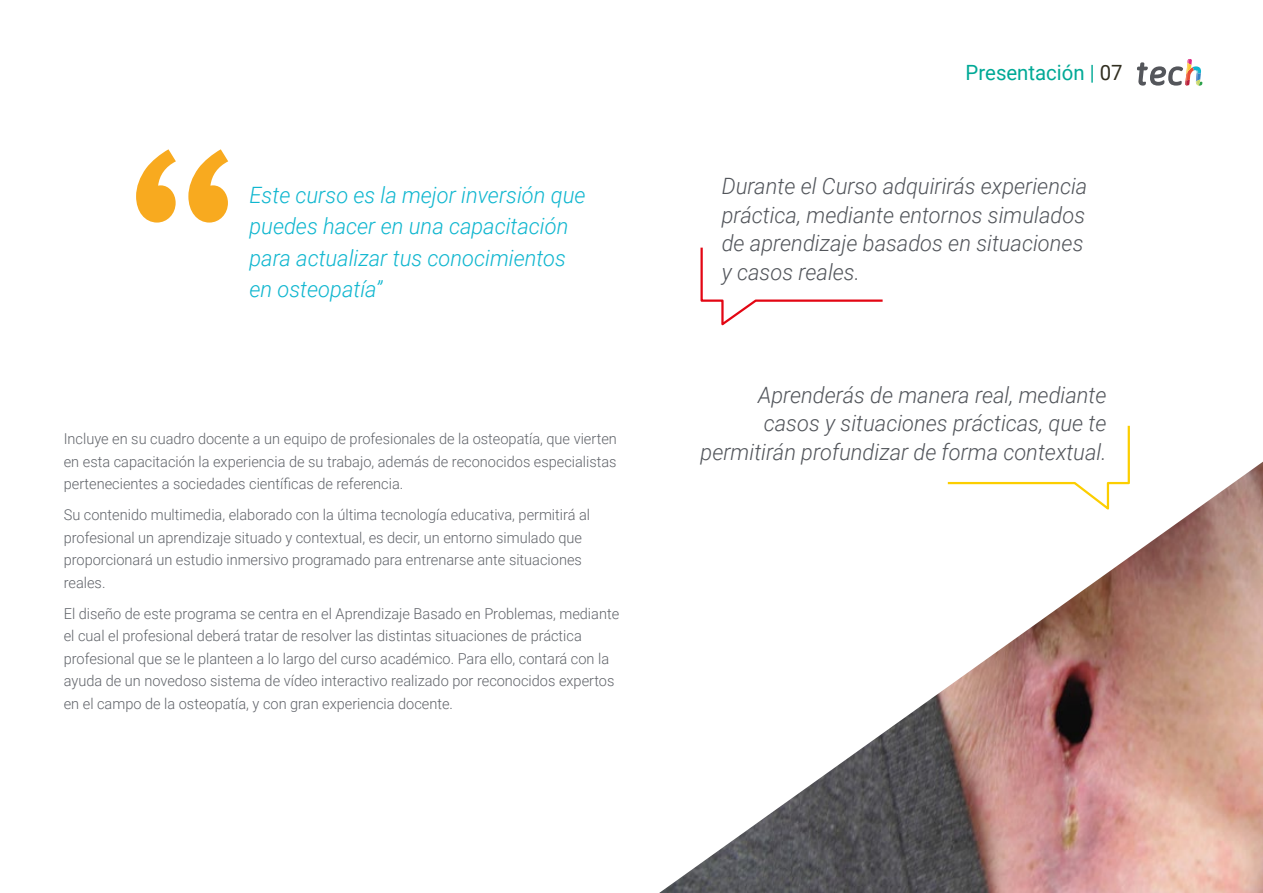
<style>
.page{position:relative;width:1263px;height:893px;background:#fff}
.page>*{position:absolute;margin:0;border:0;box-sizing:border-box;transform-origin:0 0}
.t1{font:italic 300 22.5px/28.5px "Roboto";color:#52555b;text-align:right}
.t2{font:italic 300 22.5px/31.5px "Roboto";color:#0fb6cf}
.t3{font:21px "Roboto";color:#00a996}
.t4{font:300 15px/22.5px "Roboto";color:#61646a}
.s1{color:#312e20}
</style>
<div class="page">
<svg style="left:136px;top:149px;width:92px;height:74px"></svg>
<img style="left:659px;top:462px;width:604px;height:431px">
<svg style="left:1137px;top:59px;width:65px;height:27px"></svg>
<svg style="left:945px;top:425px;width:186px;height:88px"></svg>
<svg style="left:700px;top:247px;width:183px;height:79px"></svg>
<h1 class="t2" style="left:249px;top:178px;width:337px">Este curso es la mejor inversión que puedes hacer en una capacitación para actualizar tus conocimientos en osteopatía”</h1>
<p class="t4" style="left:64px;top:427px;width:555px;text-align:justify">Incluye en su cuadro docente a un equipo de profesionales de la osteopatía, que vierten en esta capacitación la experiencia de su trabajo, además de reconocidos especialistas pertenecientes a sociedades científicas de referencia.</p>
<p class="t4" style="left:64px;top:503px;width:528px">Su contenido multimedia, elaborado con la última tecnología educativa, permitirá al profesional un aprendizaje situado y contextual, es decir, un entorno simulado que proporcionará un estudio inmersivo programado para entrenarse ante situaciones reales.</p>
<p class="t4" style="left:64px;top:602px;width:557px">El diseño de este programa se centra en el Aprendizaje Basado en Problemas, mediante el cual el profesional deberá tratar de resolver las distintas situaciones de práctica profesional que se le planteen a lo largo del curso académico. Para ello, contará con la ayuda de un novedoso sistema de vídeo interactivo realizado por reconocidos expertos en el campo de la osteopatía, y con gran experiencia docente.</p>
<h2 class="t3" style="left:966px;top:57px;width:159px">Presentación | <span class="s1">07</span></h2>
<h1 class="t1" style="left:722px;top:171px;width:367px;text-align:left">Durante el Curso adquirirás experiencia práctica, mediante entornos simulados de aprendizaje basados en situaciones y casos reales.</h1>
<h1 class="t1" style="left:700px;top:380px;width:407px">Aprenderás de manera real, mediante casos y situaciones prácticas, que te permitirán profundizar de forma contextual.</h1>
</div>
